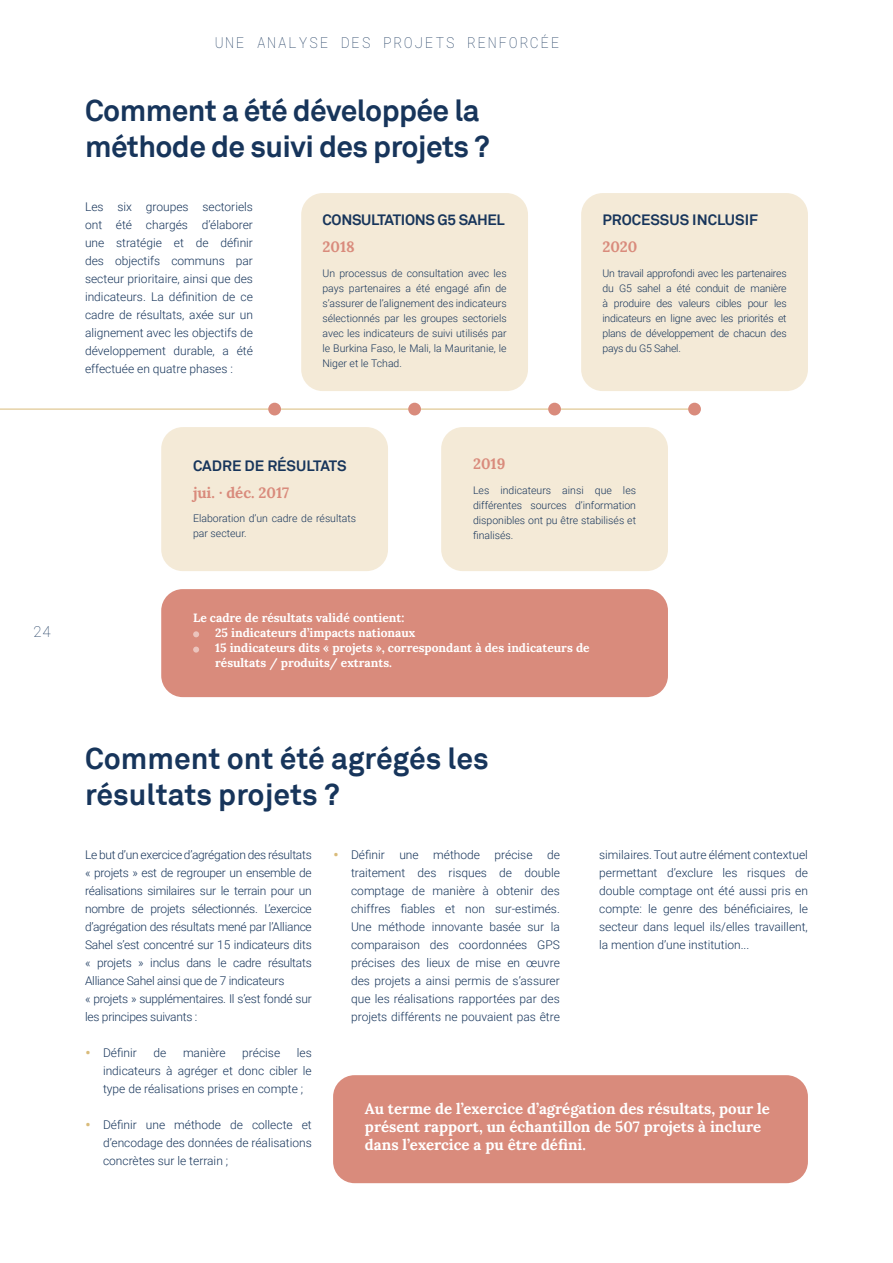
<style>
.page{position:relative;width:893px;height:1263px;background:#fff}
.page>*{position:absolute;margin:0;border:0;box-sizing:border-box;transform-origin:0 0}
.t1{font:700 30px/36px "Akkurat";letter-spacing:-.02em;color:#17355b}
.t2{font:700 30px/36px "Akkurat";color:#17355b}
.t3{font:700 15px/18px "Lora";color:#fff}
.t4{font:700 15px "Akkurat";letter-spacing:-.015em;color:#17355b}
.t5{font:100 15px "Roboto Mono";letter-spacing:.1em;color:#17355b}
.t6{font:700 15px "Lora";color:#d98b7c}
.t7{font:300 12px/18px "Roboto";color:#17355b;text-align:justify}
.t8{font:700 12px/15px "Lora";color:#fff}
.t9{font:300 12px/18px "Roboto";letter-spacing:-.02em;color:#17355b}
.t10{font:300 10.5px/15px "Roboto";color:#17355b;text-align:justify}
.s1{font-size:18px;color:#d9bb7a}
</style>
<div class="page">
<hr style="left:0;top:409px;width:694px;height:1px;background:#d9bb7a">
<div style="left:548px;top:403px;width:13px;height:12px;background:#d98b7c;border-radius:50%"></div>
<div style="left:408px;top:403px;width:13px;height:12px;background:#d98b7c;border-radius:50%"></div>
<div style="left:268px;top:403px;width:13px;height:12px;background:#d98b7c;border-radius:50%"></div>
<div style="left:688px;top:403px;width:13px;height:12px;background:#d98b7c;border-radius:50%"></div>
<div style="left:161px;top:427px;width:227px;height:144px;background:#f4ead7;border-radius:22px"></div>
<div style="left:301px;top:193px;width:227px;height:198px;background:#f4ead7;border-radius:22px"></div>
<div style="left:441px;top:427px;width:227px;height:144px;background:#f4ead7;border-radius:22px"></div>
<div style="left:581px;top:193px;width:227px;height:198px;background:#f4ead7;border-radius:22px"></div>
<div style="left:333px;top:1075px;width:475px;height:108px;background:#d98b7c;border-radius:22px"></div>
<div style="left:161px;top:589px;width:507px;height:108px;background:#d98b7c;border-radius:22px"></div>
<svg style="left:193px;top:631px;width:6px;height:6px"></svg>
<svg style="left:193px;top:647px;width:6px;height:6px"></svg>
<p class="t5" style="left:34px;top:621px;width:19px">24</p>
<p class="t5" style="left:215px;top:32px;width:347px">UNE ANALYSE DES PROJETS RENFORCÉE</p>
<p class="t1" style="left:85px;top:93px;width:406px">Comment a été développée la méthode de suivi des projets ?</p>
<p class="t7" style="left:85px;top:197px;width:169px">Les six groupes sectoriels ont été chargés d’élaborer une stratégie et de définir des objectifs communs par secteur prioritaire, ainsi que des indicateurs. La définition de ce cadre de résultats, axée sur un alignement avec les objectifs de développement durable, a été effectuée en quatre phases :</p>
<p class="t4" style="left:322px;top:210px;width:184px">CONSULTATIONS G5 SAHEL</p>
<p class="t6" style="left:322px;top:235px;width:34px">2018</p>
<p class="t10" style="left:322px;top:265px;width:186px">Un processus de consultation avec les pays partenaires a été engagé afin de s’assurer de l’alignement des indicateurs sélectionnés par les groupes sectoriels avec les indicateurs de suivi utilisés par le Burkina Faso, le Mali, la Mauritanie, le Niger et le Tchad.</p>
<p class="t4" style="left:193px;top:456px;width:155px">CADRE DE RÉSULTATS</p>
<p class="t6" style="left:473px;top:452px;width:34px">2019</p>
<p class="t4" style="left:602px;top:210px;width:157px">PROCESSUS INCLUSIF</p>
<p class="t6" style="left:602px;top:235px;width:37px">2020</p>
<p class="t10" style="left:602px;top:265px;width:186px">Un travail approfondi avec les partenaires du G5 sahel a été conduit de manière à produire des valeurs cibles pour les indicateurs en ligne avec les priorités et plans de développement de chacun des pays du G5 Sahel.</p>
<p class="t6" style="left:193px;top:481px;width:98px">jui. · déc. 2017</p>
<p class="t10" style="left:193px;top:511px;width:164px">Elaboration d’un cadre de résultats par secteur.</p>
<p class="t10" style="left:473px;top:482px;width:164px">Les indicateurs ainsi que les différentes sources d’information disponibles ont pu être stabilisés et finalisés.</p>
<p class="t8" style="left:193px;top:610px;width:213px">Le cadre de résultats validé contient:</p>
<p class="t8" style="left:215px;top:625px;width:202px">25 indicateurs d’impacts nationaux</p>
<p class="t8" style="left:215px;top:640px;width:376px">15 indicateurs dits « projets », correspondant à des indicateurs de résultats / produits/ extrants.</p>
<p class="t2" style="left:85px;top:741px;width:405px">Comment ont été agrégés les résultats projets ?</p>
<p class="t7" style="left:85px;top:845px;width:228px">Le but d’un exercice d’agrégation des résultats « projets » est de regrouper un ensemble de réalisations similaires sur le terrain pour un nombre de projets sélectionnés. L’exercice d’agrégation des résultats mené par l’Alliance Sahel s’est concentré sur 15 indicateurs dits « projets » inclus dans le cadre résultats Alliance Sahel ainsi que de 7 indicateurs</p>
<p class="t9" style="left:85px;top:989px;width:228px">« projets » supplémentaires. Il s’est fondé sur les principes suivants :</p>
<p class="t7" style="left:85px;top:1043px;width:53px"><span class="s1">•</span> Définir</p>
<p class="t7" style="left:153px;top:1043px;width:14px">de</p>
<p class="t7" style="left:183px;top:1043px;width:44px">manière</p>
<p class="t7" style="left:242px;top:1043px;width:39px">précise</p>
<p class="t7" style="left:351px;top:845px;width:210px;text-indent:-18px"><span class="s1">•</span> Définir une méthode précise de traitement des risques de double comptage de manière à obtenir des chiffres fiables et non sur-estimés.<br>Une méthode innovante basée sur la comparaison des coordonnées GPS précises des lieux de mise en œuvre des projets a ainsi permis de s’assurer que les réalisations rapportées par des projets différents ne pouvaient pas être</p>
<p class="t7" style="left:599px;top:845px;width:210px">similaires. Tout autre élément contextuel permettant d’exclure les risques de double comptage ont été aussi pris en compte: le genre des bénéficiaires, le secteur dans lequel ils/elles travaillent, la mention d’une institution...</p>
<p class="t7" style="left:103px;top:1043px;width:210px;text-indent:194px">les indicateurs à agréger et donc cibler le type de réalisations prises en compte ;</p>
<p class="t7" style="left:103px;top:1115px;width:210px;text-indent:-18px"><span class="s1">•</span> Définir une méthode de collecte et d’encodage des données de réalisations concrètes sur le terrain ;</p>
<p class="t3" style="left:365px;top:1099px;width:406px">Au terme de l’exercice d’agrégation des résultats, pour le présent rapport, un échantillon de 507 projets à inclure dans l’exercice a pu être défini.</p>
</div>
